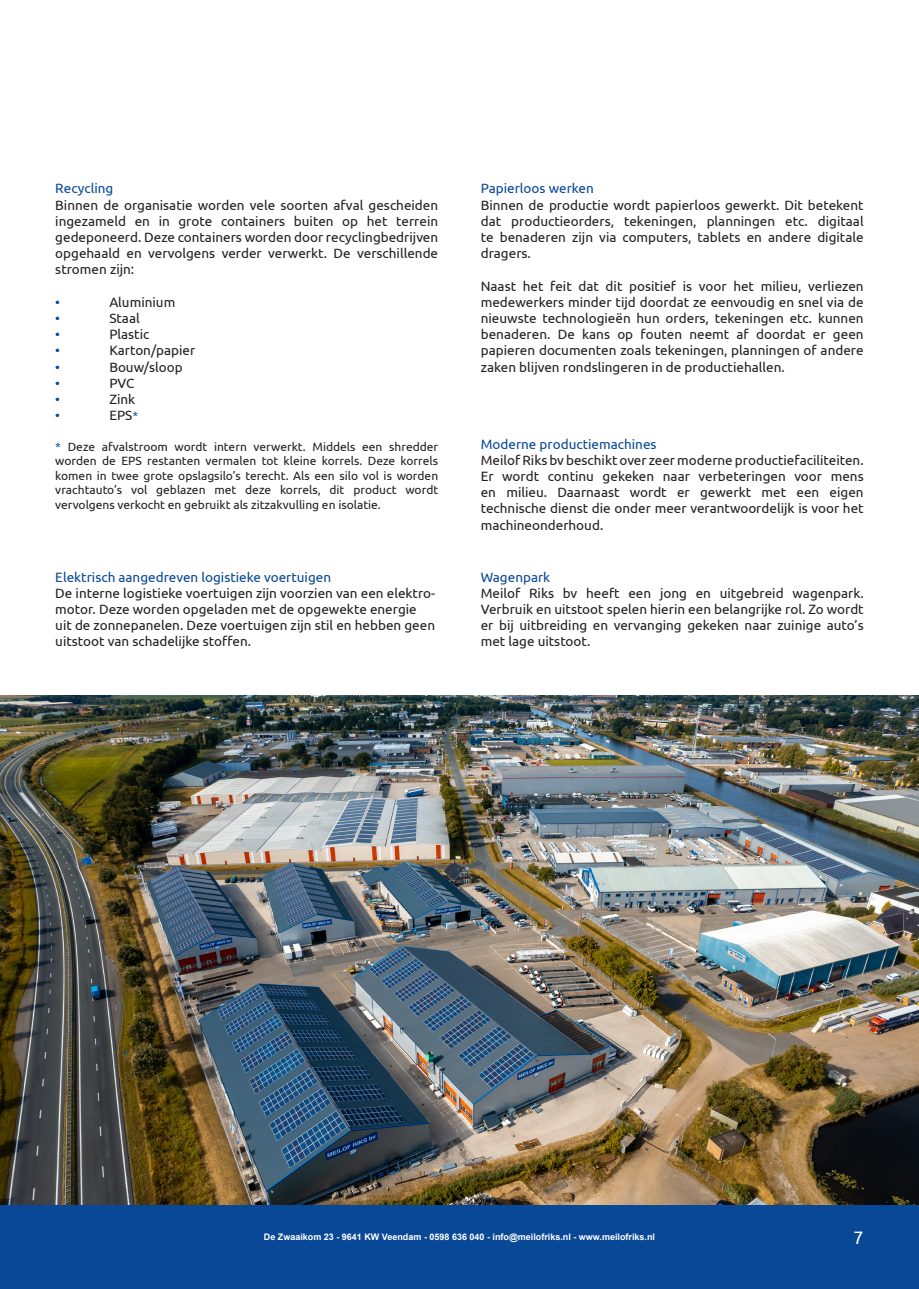
<style>
.page{position:relative;width:919px;height:1289px;background:#fff}
.page>*{position:absolute;margin:0;border:0;box-sizing:border-box;transform-origin:0 0}
.t1{font:18px "Ubuntu";color:#fff}
.t2{font:13.5px/16.2px "Ubuntu";color:#231f20;text-align:justify}
.t3{font:13.5px "Ubuntu";color:#094797}
.t4{font:12px/14.4px "Ubuntu";color:#231f20;text-align:justify}
.t5{font:700 9px "Arial";color:#fff}
.s1{font-size:12px;color:#094797}
.s2{color:#094797}
</style>
<div class="page">
<div style="left:0;top:1203px;width:918px;height:85px;background:#094797"></div>
<img style="left:0;top:695px;width:918px;height:509px">
<p class="t3" style="left:55px;top:180px;width:60px">Recycling</p>
<p class="t2" style="left:55px;top:196px;width:384px">Binnen de organisatie worden vele soorten afval gescheiden ingezameld en in grote containers buiten op het terrein gedeponeerd. Deze containers worden door recyclingbedrijven opgehaald en vervolgens verder verwerkt. De verschillende stromen zijn:</p>
<p class="t3" style="left:55px;top:294px;width:6px">•</p>
<p class="t2" style="left:109px;top:293px;width:67px">Aluminium</p>
<p class="t3" style="left:55px;top:310px;width:6px">•</p>
<p class="t2" style="left:109px;top:310px;width:32px">Staal</p>
<p class="t3" style="left:55px;top:326px;width:6px">•</p>
<p class="t2" style="left:109px;top:326px;width:42px">Plastic</p>
<p class="t3" style="left:55px;top:342px;width:6px">•</p>
<p class="t2" style="left:109px;top:342px;width:88px">Karton/papier</p>
<p class="t3" style="left:55px;top:359px;width:6px">•</p>
<p class="t2" style="left:109px;top:358px;width:75px">Bouw/sloop</p>
<p class="t3" style="left:55px;top:375px;width:6px">•</p>
<p class="t2" style="left:109px;top:374px;width:27px">PVC</p>
<p class="t3" style="left:55px;top:391px;width:6px">•</p>
<p class="t2" style="left:109px;top:391px;width:27px">Zink</p>
<p class="t3" style="left:55px;top:407px;width:6px">•</p>
<p class="t2" style="left:109px;top:407px;width:30px">EPS<span class="s1">*</span></p>
<p class="t4" style="left:55px;top:439px;width:384px"><span class="s2">*</span> Deze afvalstroom wordt intern verwerkt. Middels een shredder worden de EPS restanten vermalen tot kleine korrels. Deze korrels komen in twee grote opslagsilo’s terecht. Als een silo vol is worden vrachtauto’s vol geblazen met deze korrels, dit product wordt vervolgens verkocht en gebruikt als zitzakvulling en isolatie.</p>
<p class="t3" style="left:480px;top:435px;width:177px">Moderne productiemachines</p>
<p class="t3" style="left:480px;top:180px;width:115px">Papierloos werken</p>
<p class="t2" style="left:480px;top:196px;width:384px">Binnen de productie wordt papierloos gewerkt. Dit betekent dat productieorders, tekeningen, planningen etc. digitaal te benaderen zijn via computers, tablets en andere digitale dragers.</p>
<p class="t2" style="left:480px;top:277px;width:384px">Naast het feit dat dit positief is voor het milieu, verliezen medewerkers minder tijd doordat ze eenvoudig en snel via de nieuwste technologieën hun orders, tekeningen etc. kunnen benaderen. De kans op fouten neemt af doordat er geen papieren documenten zoals tekeningen, planningen of andere zaken blijven rondslingeren in de productiehallen.</p>
<p class="t2" style="left:480px;top:451px;width:384px">Meilof Riks bv beschikt over zeer moderne productiefaciliteiten.<br>Er wordt continu gekeken naar verbeteringen voor mens en milieu. Daarnaast wordt er gewerkt met een eigen technische dienst die onder meer verantwoordelijk is voor het machineonderhoud.</p>
<p class="t3" style="left:55px;top:568px;width:277px">Elektrisch aangedreven logistieke voertuigen</p>
<p class="t2" style="left:55px;top:584px;width:381px;text-align:left">De interne logistieke voertuigen zijn voorzien van een elektro&shy;motor. Deze worden opgeladen met de opgewekte energie uit de zonnepanelen. Deze voertuigen zijn stil en hebben geen uitstoot van schadelijke stoffen.</p>
<p class="t3" style="left:480px;top:568px;width:71px">Wagenpark</p>
<p class="t2" style="left:480px;top:584px;width:384px">Meilof Riks bv heeft een jong en uitgebreid wagenpark.<br>Verbruik en uitstoot spelen hierin een belangrijke rol. Zo wordt er bij uitbreiding en vervanging gekeken naar zuinige auto’s met lage uitstoot.</p>
<p class="t5" style="left:264px;top:1230px;width:393px">De Zwaaikom 23 - 9641 KW Veendam - 0598 636 040 - info@meilofriks.nl - www.meilofriks.nl</p>
<p class="t1" style="left:853px;top:1226px;width:12px">7</p>
</div>
